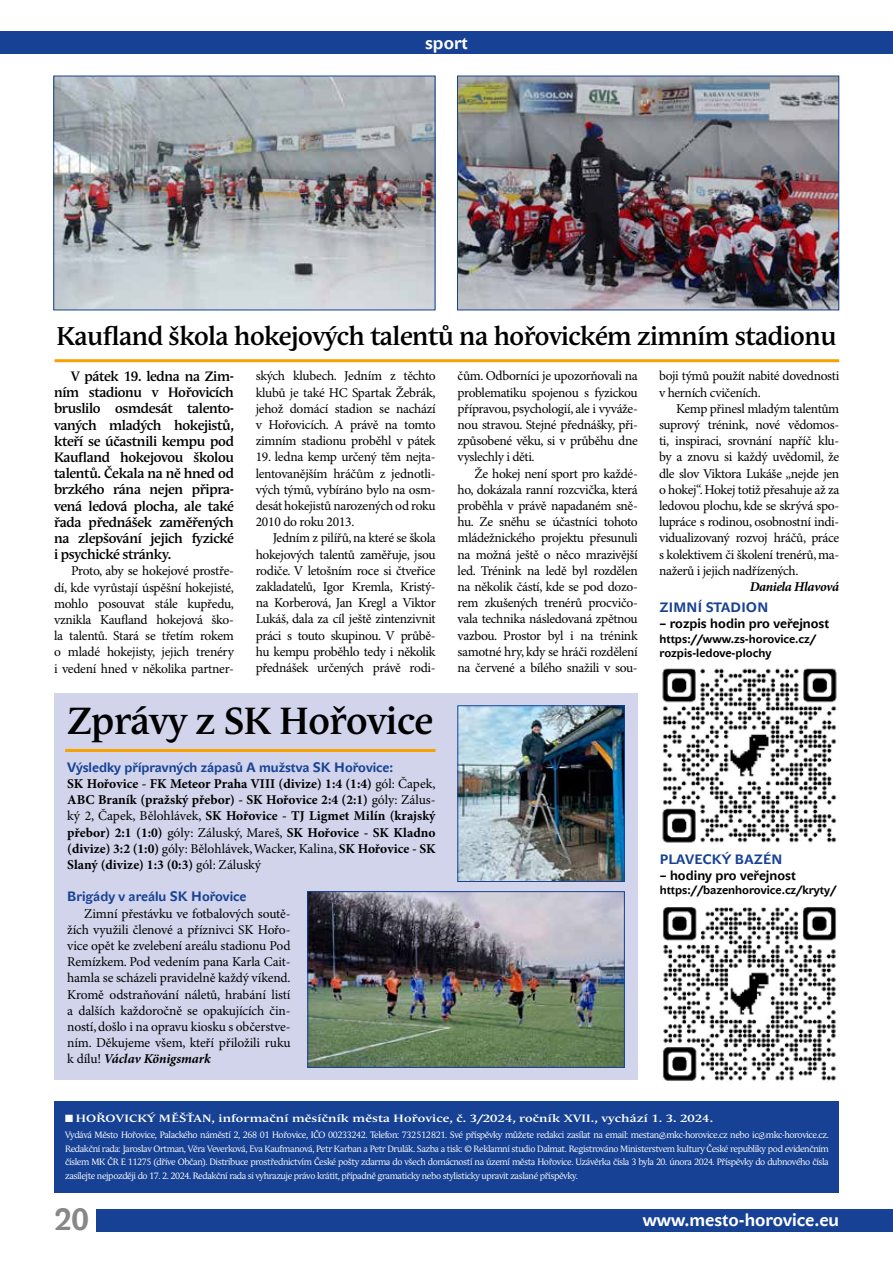
<style>
.page{position:relative;width:893px;height:1263px;background:#fff}
.page>*{position:absolute;margin:0;border:0;box-sizing:border-box;transform-origin:0 0}
.t1{font:700 37.5px "Andulka Book Pro";letter-spacing:-.01em;color:#000}
.t2{font:700 30px "Abc Green";color:#878787}
.t3{font:700 25.5px "Andulka Book Pro";letter-spacing:-.02em;color:#000}
.t4{font:700 18px "Abc Green";color:#fff}
.t5{font:13.5px/16.2px "Minion Pro";letter-spacing:-.025em;color:#000;text-align:justify}
.t6{font:700 13.5px/16.2px "Minion Pro";color:#000;text-align:justify}
.t7{font:700 13.5px/16.2px "Andulka Book Pro";letter-spacing:-.025em;color:#000;text-align:justify}
.t8{font:700 13.5px "Abc Green";color:#164194}
.t9{font:700 13.5px "Abc Green";color:#000}
.t10{font:italic 700 13.5px "Minion Pro";letter-spacing:-.025em;color:#000}
.t11{font:700 12px/14.4px "Abc Green";color:#000}
.t12{font:700 10.5px "Andulka Book Pro";letter-spacing:.01em;color:#fff;scale:1.25 1}
.t13{font:9.15px/13.5px "Andulka Book Pro";letter-spacing:-.04em;color:#fff;text-align:justify}
.s1{font-weight:400}
.s2{font-weight:700;font-style:italic}
</style>
<div class="page">
<div style="left:55px;top:693px;width:583px;height:387px;background:#d2d4ec"></div>
<div style="left:97px;top:1209px;width:796px;height:22px;background:#164194"></div>
<div style="left:0;top:32px;width:893px;height:22px;background:#164194"></div>
<div style="left:55px;top:1100px;width:784px;height:92px;background:#164194"></div>
<hr style="left:55px;top:359px;width:784px;height:3px;background:#f6a200">
<img style="left:459px;top:78px;width:378px;height:230px">
<div style="left:457px;top:76px;width:382px;height:234px;border:1px solid #164194"></div>
<img style="left:56px;top:78px;width:377px;height:230px">
<hr style="left:65px;top:749px;width:370px;height:3px;background:#f6a200">
<img style="left:460px;top:707px;width:163px;height:173px">
<div style="left:458px;top:705px;width:167px;height:177px;border:1px solid #164194"></div>
<img style="left:310px;top:893px;width:313px;height:172px">
<div style="left:308px;top:891px;width:317px;height:176px;border:1px solid #164194"></div>
<img style="left:662px;top:907px;width:175px;height:174px">
<img style="left:662px;top:668px;width:175px;height:175px">
<h3 class="t4" style="left:425px;top:32px;width:44px">sport</h3>
<h3 class="t3" style="left:57px;top:321px;width:781px">Kaufland škola hokejových talentů na hořovickém zimním stadionu</h3>
<p class="t5" style="left:256px;top:369px;width:181px">ských klubech. Jedním z těchto klubů je také HC Spartak Žebrák, jehož domácí stadion se nachází v Hořovicích. A právě na tomto zimním stadionu proběhl v pátek</p>
<p class="t5" style="left:256px;top:450px;width:181px">19. ledna kemp určený těm nejta&shy;lentovanějším hráčům z jednotli&shy;vých týmů, vybíráno bylo na osm&shy;desát hokejistů narozených od roku 2010 do roku 2013.</p>
<p class="t5" style="left:256px;top:531px;width:181px;text-indent:17px">Jedním z pilířů, na které se škola hokejových talentů zaměřuje, jsou rodiče. V letošním roce si čtveřice zakladatelů, Igor Kremla, Kristý&shy;na Korberová, Jan Kregl a Viktor Lukáš, dala za cíl ještě zintenzivnit práci s touto skupinou. V průbě&shy;hu kempu proběhlo tedy i několik přednášek určených právě rodi-</p>
<p class="t7" style="left:54px;top:368px;width:181px;text-indent:17px">V pátek 19. ledna na Zim&shy;ním stadionu v Hořovicích bruslilo osmdesát talento&shy;vaných mladých hokejistů, kteří se účastnili kempu pod Kaufland hokejovou školou talentů. Čekala na ně hned od brzkého rána nejen připra&shy;vená ledová plocha, ale také řada přednášek zaměřených na zlepšování jejich fyzické i psychické stránky.</p>
<p class="t5" style="left:54px;top:563px;width:181px;text-indent:17px">Proto, aby se hokejové prostře&shy;dí, kde vyrůstají úspěšní hokejisté, mohlo posouvat stále kupředu, vznikla Kaufland hokejová ško&shy;la talentů. Stará se třetím rokem o mladé hokejisty, jejich trenéry i vedení hned v několika partner-</p>
<p class="t5" style="left:458px;top:369px;width:182px">čům. Odborníci je upozorňovali na problematiku spojenou s fyzickou přípravou, psychologií, ale i vyváže&shy;nou stravou. Stejné přednášky, při&shy;způsobené věku, si v průběhu dne vyslechly i děti.</p>
<p class="t5" style="left:458px;top:466px;width:182px;text-indent:17px">Že hokej není sport pro každé&shy;ho, dokázala ranní rozcvička, která proběhla v právě napadaném sně&shy;hu. Ze sněhu se účastníci tohoto mládežnického projektu přesunuli na možná ještě o něco mrazivější led. Trénink na ledě byl rozdělen na několik částí, kde se pod dozo&shy;rem zkušených trenérů procvičo&shy;vala technika následovaná zpětnou vazbou. Prostor byl i na trénink samotné hry, kdy se hráči rozdělení na červené a bílého snažili v sou-</p>
<p class="t5" style="left:659px;top:369px;width:182px">boji týmů použít nabité dovednosti v herních cvičeních.</p>
<p class="t5" style="left:659px;top:401px;width:182px;text-indent:17px">Kemp přinesl mladým talentům suprový trénink, nové vědomos&shy;ti, inspiraci, srovnání napříč klu&shy;by a znovu si každý uvědomil, že dle slov Viktora Lukáše „nejde jen o hokej“. Hokej totiž přesahuje až za ledovou plochu, kde se skrývá spo&shy;lupráce s rodinou, osobnostní indi&shy;vidualizovaný rozvoj hráčů, práce s kolektivem či školení trenérů, ma&shy;nažerů i jejich nadřízených.</p>
<p class="t10" style="left:750px;top:579px;width:91px">Daniela Hlavová</p>
<p class="t8" style="left:659px;top:599px;width:110px">ZIMNÍ STADION</p>
<p class="t9" style="left:659px;top:616px;width:171px">– rozpis hodin pro veřejnost</p>
<p class="t11" style="left:659px;top:631px;width:158px">https://www.zs-horovice.cz/ rozpis-ledove-plochy</p>
<h1 class="t1" style="left:67px;top:699px;width:367px">Zprávy z SK Hořovice</h1>
<p class="t8" style="left:67px;top:759px;width:327px">Výsledky přípravných zápasů A mužstva SK Hořovice:</p>
<p class="t6" style="left:67px;top:776px;width:370px">SK Hořovice - FK Meteor Praha VIII (divize) 1:4 (1:4) <span class="s1">gól: Čapek, </span>ABC Braník (pražský přebor) - SK Hořovice 2:4 (2:1) <span class="s1">góly: Zálus&shy;ký 2, Čapek, Bělohlávek,</span> SK Hořovice - TJ Ligmet Milín (krajský přebor) 2:1 (1:0) <span class="s1">góly: Záluský, Mareš,</span> SK Hořovice - SK Kladno (divize) 3:2 (1:0) <span class="s1">góly: Bělohlávek, Wacker, Kalina,</span> SK Hořovice - SK Slaný (divize) 1:3 (0:3) <span class="s1">gól: Záluský</span></p>
<p class="t8" style="left:67px;top:889px;width:181px">Brigády v areálu SK Hořovice</p>
<p class="t5" style="left:67px;top:906px;width:225px;text-indent:17px">Zimní přestávku ve fotbalových soutě&shy;žích využili členové a příznivci SK Hořo&shy;vice opět ke zvelebení areálu stadionu Pod Remízkem. Pod vedením pana Karla Cait&shy;hamla se scházeli pravidelně každý víkend.<br>Kromě odstraňování náletů, hrabání listí a dalších každoročně se opakujících čin&shy;ností, došlo i na opravu kiosku s občerstve&shy;ním. Děkujeme všem, kteří přiložili ruku k dílu! <span class="s2">Václav Königsmark</span></p>
<p class="t8" style="left:660px;top:851px;width:124px">PLAVECKÝ BAZÉN</p>
<p class="t9" style="left:660px;top:867px;width:138px">– hodiny pro veřejnost</p>
<p class="t11" style="left:660px;top:883px;width:178px">https://bazenhorovice.cz/kryty/</p>
<p class="t12" style="left:65px;top:1112px;width:520px">■ HOŘOVICKÝ MĚŠŤAN, informační měsíčník města Hořovice, č. 3/2024, ročník XVII., vychází 1. 3. 2024.</p>
<p class="t13" style="left:65px;top:1128px;width:765px">Vydává Město Hořovice, Palackého náměstí 2, 268 01 Hořovice, IČO 00233242. Telefon: 732512821. Své příspěvky můžete redakci zasílat na email: mestan@mkc-horovice.cz nebo ic@mkc-horovice.cz.<br>Redakční rada: Jaroslav Ortman, Věra Veverková, Eva Kaufmanová, Petr Karban a Petr Drulák. Sazba a tisk: © Reklamní studio Dalmat. Registrováno Ministerstvem kultury České republiky pod evidenčním číslem MK ČR E 11275 (dříve Občan). Distribuce prostřednictvím České pošty zdarma do všech domácností na území města Hořovice. Uzávěrka čísla 3 byla 20. února 2024. Příspěvky do dubnového čísla zasílejte nejpozději do 17. 2. 2024. Redakční rada si vyhrazuje právo krátit, případně gramaticky nebo stylisticky upravit zaslané příspěvky.</p>
<h2 class="t2" style="left:54px;top:1202px;width:36px">20</h2>
<h3 class="t4" style="left:643px;top:1209px;width:198px">www.mesto-horovice.eu</h3>
</div>
